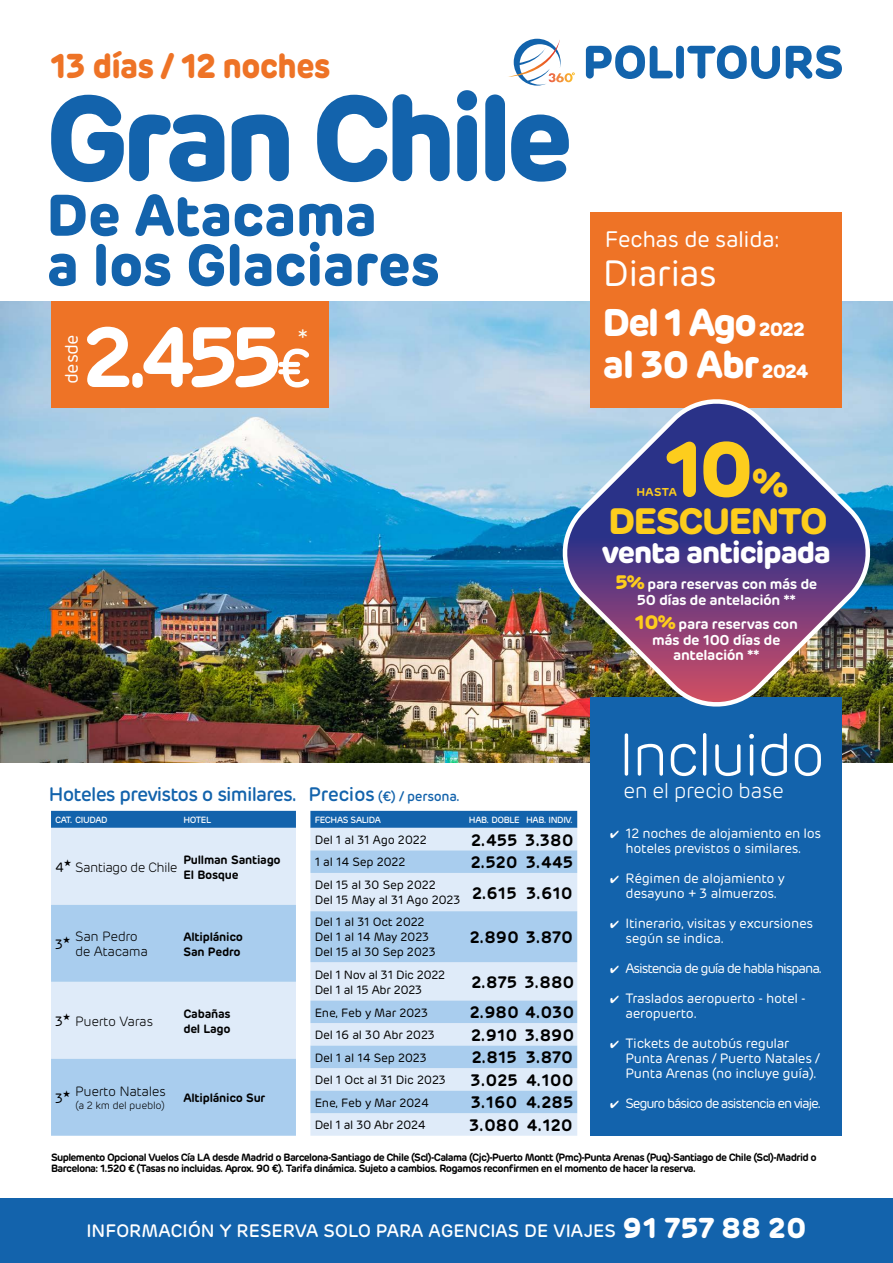
<style>
.page{position:relative;width:893px;height:1263px;background:#fff}
.page>*{position:absolute;margin:0;border:0;box-sizing:border-box;transform-origin:0 0}
.t1{font:700 119.4px "Rubrik";letter-spacing:-.05em;color:#1363ac}
.t2{font:600 84.6px "Rubrik";color:#fff}
.t3{font:700 78px "Rubrik";color:#fdcd1d}
.t4{font:300 60px "Rubrik";letter-spacing:-.045em;color:#fff}
.t5{font:700 57.75px/49.8px "Rubrik";letter-spacing:-.005em;color:#1363ac}
.t6{font:700 38.1px/42px "Rubrik";letter-spacing:-.05em;color:#fff}
.t7{font:36.6px "Rubrik";letter-spacing:-.025em;color:#fff}
.t8{font:700 36.3px "Rubrik";letter-spacing:-.04em;color:#fdcd1d}
.t9{font:700 34.2px "Rubrik";letter-spacing:-.025em;color:#ee7326;scale:.95 1}
.t10{font:700 30px "Rubrik";letter-spacing:-.035em;color:#fff}
.t11{font:300 27px "Rubrik";color:#f9f9ef}
.t12{font:22.5px "Rubrik";letter-spacing:-.02em;color:#fff}
.t13{font:300 21.45px "Rubrik";letter-spacing:-.03em;color:#fff}
.t14{font:500 19.5px "Rubrik";letter-spacing:-.04em;color:#1363ac}
.t15{font:500 18px "Rubrik";color:#fff}
.t16{font:18px "Rubrik";letter-spacing:-.02em;color:#fff}
.t17{font:600 16.5px "Rubrik";color:#000}
.t18{font:600 14.25px/15.8px "Rubrik";letter-spacing:-.025em;color:#fff;text-align:center}
.t19{font:13.5px/15px "Rubrik";letter-spacing:-.02em;color:#fff}
.t20{font:300 13.5px/15px "Rubrik";letter-spacing:-.03em;color:#000}
.t21{font:13.5px "Rubrik";letter-spacing:-.08em;color:#fff}
.t22{font:13.5px "Rubrik";letter-spacing:-.075em;color:#fff}
.t23{font:500 13.5px "Rubrik";letter-spacing:-.02em;color:#1363ac}
.t24{font:300 13.5px "Rubrik";letter-spacing:-.05em;color:#000}
.t25{font:12px/15px "Rubrik";letter-spacing:-.02em;color:#000}
.t26{font:600 12px/15px "Rubrik";letter-spacing:-.02em;color:#000}
.t27{font:600 11.4px "Rubrik";letter-spacing:.025em;color:#fdcd1d}
.t28{font:600 10.5px/11.2px "Rubrik";letter-spacing:-.06em;color:#000}
.t29{font:300 10.5px "Rubrik";letter-spacing:-.03em;color:#000}
.t30{font:500 9px "Rubrik";letter-spacing:-.04em;color:#fff}
.s1{font-weight:500;font-size:54px}
.s2{font-weight:400}
.s3{font-size:19.5px}
.s4{font-size:19.2px}
.s5{font-size:40.05px}
.s6{font-weight:700;font-size:19.35px;color:#fdcd1d}
.s7{font-weight:700;font-size:28.5px}
</style>
<div class="page">
<img style="left:0;top:301px;width:591px;height:461px">
<img style="left:842px;top:301px;width:51px;height:461px">
<div style="left:51px;top:301px;width:277px;height:106px;background:#ee7326"></div>
<div style="left:591px;top:212px;width:251px;height:195px;background:#ee7326"></div>
<svg style="left:586px;top:45px;width:87px;height:34px"></svg>
<div style="left:676px;top:46px;width:8px;height:33px;background:#1263ac;border-radius:4px"></div>
<svg style="left:687px;top:45px;width:93px;height:34px"></svg>
<svg style="left:786px;top:45px;width:56px;height:34px"></svg>
<svg style="left:508px;top:39px;width:67px;height:47px"></svg>
<div style="left:591px;top:697px;width:251px;height:439px;background:#1363ac"></div>
<div style="left:310px;top:811px;width:267px;height:17px;background:#1363ac"></div>
<div style="left:310px;top:828px;width:267px;height:308px;background:#dfebf9"></div>
<svg style="left:310px;top:850px;width:267px;height:263px;background:#c2dbf3"></svg>
<div style="left:51px;top:811px;width:245px;height:17px;background:#1363ac"></div>
<div style="left:51px;top:828px;width:245px;height:77px;background:#dfebf9"></div>
<svg style="left:51px;top:905px;width:245px;height:231px;background:#bbd7f1"></svg>
<img style="left:559px;top:389px;width:321px;height:327px">
<div style="left:0;top:1199px;width:893px;height:64px;background:#1363ac"></div>
<h3 class="t9" style="left:50px;top:44px;width:297px">13 días / 12 noches</h3>
<h1 class="t1" style="left:45px;top:63px;width:530px">Gran Chile</h1>
<h3 class="t5" style="left:47px;top:191px;width:394px">De Atacama<br>a los Glaciares</h3>
<h3 class="t16" style="left:61px;top:384px;width:51px;rotate:-90deg">desde</h3>
<h2 class="t2" style="left:82px;top:303px;width:230px">2.455<span class="s1">€</span></h2>
<h3 class="t11" style="left:298px;top:323px;width:12px">*</h3>
<h3 class="t14" style="left:49px;top:782px;width:250px">Hoteles previstos o similares.</h3>
<p class="t30" style="left:55px;top:814px;width:54px">CAT. CIUDAD</p>
<p class="t30" style="left:183px;top:814px;width:29px">HOTEL</p>
<p class="t24" style="left:55px;top:859px;width:124px"><span class="s2">4</span>★ Santiago de Chile</p>
<p class="t26" style="left:183px;top:852px;width:99px">Pullman Santiago<br>El Bosque</p>
<p class="t20" style="left:75px;top:929px;width:74px;text-indent:-20px"><span class="s2">3</span>★ San Pedro de Atacama</p>
<p class="t26" style="left:183px;top:929px;width:61px">Altiplánico<br>San Pedro</p>
<p class="t20" style="left:55px;top:1014px;width:99px"><span class="s2">3</span>★ Puerto Varas</p>
<p class="t26" style="left:183px;top:1006px;width:49px">Cabañas del Lago</p>
<p class="t20" style="left:55px;top:1084px;width:112px"><span class="s2">3</span>★ Puerto Natales</p>
<p class="t29" style="left:75px;top:1099px;width:91px">(a 2 km del pueblo)</p>
<p class="t26" style="left:183px;top:1090px;width:84px">Altiplánico Sur</p>
<p class="t23" style="left:308px;top:788px;width:153px"><span class="s3">Precios</span> (€) / persona.</p>
<p class="t30" style="left:315px;top:814px;width:68px">FECHAS SALIDA</p>
<p class="t30" style="left:469px;top:814px;width:106px">HAB. DOBLE HAB. INDIV.</p>
<p class="t25" style="left:315px;top:832px;width:114px">Del 1 al 31 Ago 2022</p>
<h3 class="t17" style="left:471px;top:829px;width:104px">2.455 3.380</h3>
<p class="t25" style="left:315px;top:855px;width:92px">1 al 14 Sep 2022</p>
<h3 class="t17" style="left:471px;top:852px;width:104px">2.520 3.445</h3>
<p class="t25" style="left:315px;top:878px;width:260px">Del 15 al 30 Sep 2022<br>Del 15 May al 31 Ago 2023 <sup>2.615</sup> <sup>3.610</sup></p>
<p class="t25" style="left:315px;top:915px;width:123px">Del 1 al 31 Oct 2022<br>Del 1 al 14 May 2023<br>Del 15 al 30 Sep 2023</p>
<h3 class="t17" style="left:470px;top:927px;width:105px">2.890 3.870</h3>
<p class="t25" style="left:315px;top:967px;width:132px">Del 1 Nov al 31 Dic 2022<br>Del 1 al 15 Abr 2023</p>
<h3 class="t17" style="left:472px;top:971px;width:104px">2.875 3.880</h3>
<p class="t25" style="left:315px;top:1005px;width:115px">Ene, Feb y Mar 2023</p>
<h3 class="t17" style="left:470px;top:1002px;width:106px">2.980 4.030</h3>
<p class="t25" style="left:315px;top:1027px;width:122px">Del 16 al 30 Abr 2023</p>
<h3 class="t17" style="left:471px;top:1024px;width:104px">2.910 3.890</h3>
<p class="t25" style="left:315px;top:1050px;width:114px">Del 1 al 14 Sep 2023</p>
<h3 class="t17" style="left:472px;top:1047px;width:103px">2.815 3.870</h3>
<p class="t25" style="left:315px;top:1073px;width:133px">Del 1 Oct al 31 Dic 2023</p>
<h3 class="t17" style="left:471px;top:1069px;width:104px">3.025 4.100</h3>
<p class="t25" style="left:315px;top:1095px;width:116px">Ene, Feb y Mar 2024</p>
<h3 class="t17" style="left:471px;top:1092px;width:104px">3.160 4.285</h3>
<p class="t25" style="left:315px;top:1118px;width:113px">Del 1 al 30 Abr 2024</p>
<h3 class="t17" style="left:469px;top:1115px;width:105px">3.080 4.120</h3>
<h3 class="t12" style="left:605px;top:226px;width:177px">Fechas de salida:</h3>
<h3 class="t7" style="left:603px;top:251px;width:115px">Diarias</h3>
<h3 class="t6" style="left:603px;top:301px;width:207px">Del 1 Ago <span class="s4">2022 </span>al 30 Abr <span class="s4">2024</span></h3>
<h3 class="t3" style="left:663px;top:420px;width:127px">10<span class="s5">%</span></h3>
<h3 class="t8" style="left:608px;top:498px;width:220px">DESCUENTO</h3>
<h3 class="t10" style="left:602px;top:533px;width:231px">venta anticipada</h3>
<h3 class="t18" style="left:615px;top:577px;width:204px"><span class="s6">5%</span> para reservas con más de<br>50 días de antelación **</h3>
<h3 class="t18" style="left:635px;top:616px;width:165px"><span class="s6">10%</span> para reservas con más de 100 días de antelación **</h3>
<p class="t27" style="left:636px;top:485px;width:42px">HASTA</p>
<h3 class="t4" style="left:618px;top:720px;width:209px">Incluido</h3>
<h3 class="t13" style="left:623px;top:778px;width:162px">en el precio base</h3>
<p class="t19" style="left:625px;top:826px;width:197px">12 noches de alojamiento en los hoteles previstos o similares.</p>
<p class="t19" style="left:625px;top:871px;width:161px">Régimen de alojamiento y desayuno + 3 almuerzos.</p>
<p class="t19" style="left:625px;top:916px;width:189px">Itinerario, visitas y excursiones según se indica.</p>
<p class="t22" style="left:625px;top:960px;width:198px">Asistencia de guía de habla hispana.</p>
<p class="t19" style="left:625px;top:991px;width:182px">Traslados aeropuerto - hotel - aeropuerto.</p>
<p class="t19" style="left:625px;top:1036px;width:196px">Tickets de autobús regular<br>Punta Arenas / Puerto Natales /<br>Punta Arenas (no incluye guía).</p>
<p class="t21" style="left:625px;top:1095px;width:197px">Seguro básico de asistencia en viaje.</p>
<p class="t28" style="left:51px;top:1151px;width:767px">Suplemento Opcional Vuelos Cía LA desde Madrid o Barcelona-Santiago de Chile (Scl)-Calama (Cjc)-Puerto Montt (Pmc)-Punta Arenas (Puq)-Santiago de Chile (Scl)-Madrid o<br>Barcelona: 1.520 € (Tasas no incluidas. Aprox. 90 €). Tarifa dinámica. Sujeto a cambios. Rogamos reconfirmen en el momento de hacer la reserva.</p>
<h3 class="t15" style="left:86px;top:1219px;width:722px">INFORMACIÓN Y RESERVA SOLO PARA AGENCIAS DE VIAJES <span class="s7">91 757 88 20</span></h3>
</div>
